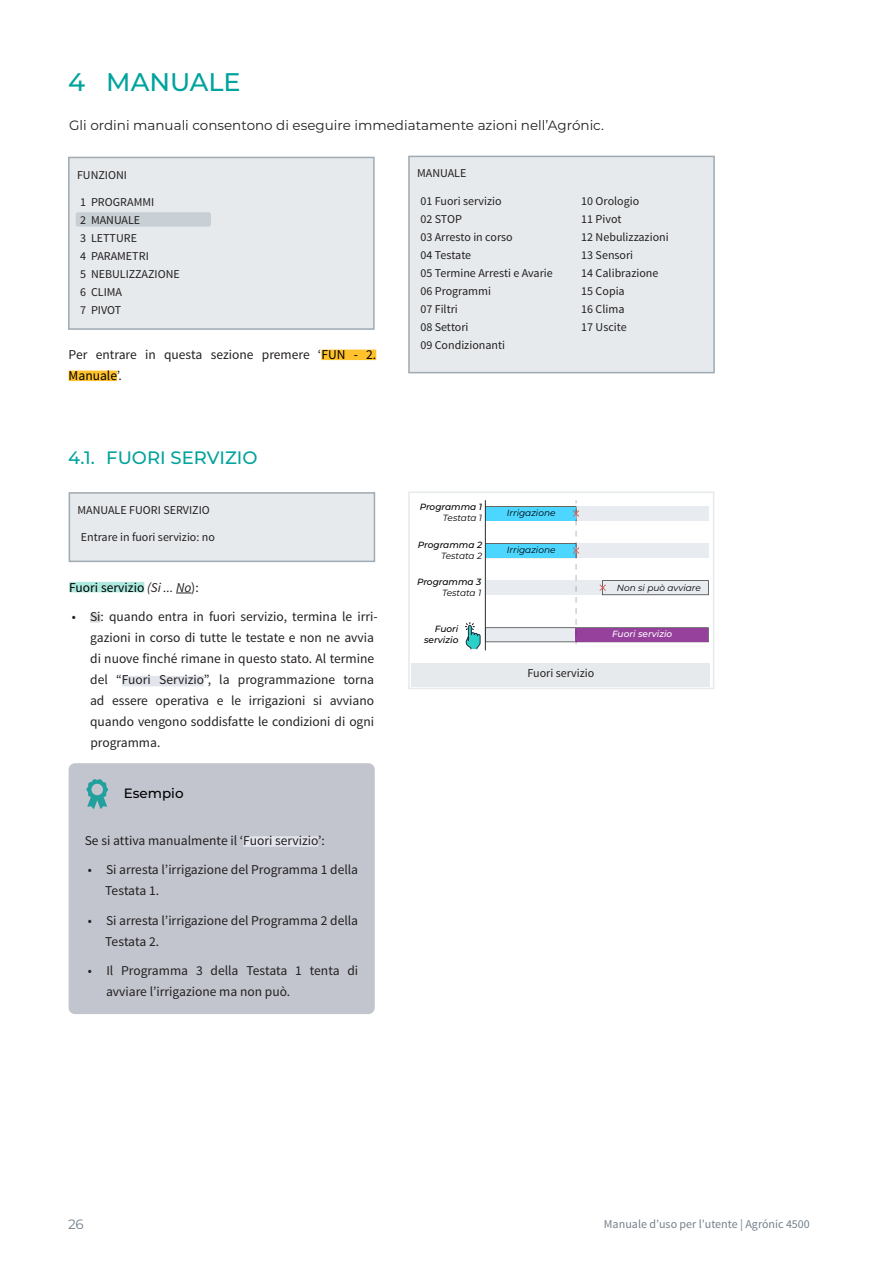
<style>
.page{position:relative;width:893px;height:1263px;background:#fff}
.page>*{position:absolute;margin:0;border:0;box-sizing:border-box;transform-origin:0 0}
.t1{font:500 25.5px "Montserrat";color:#00a39d}
.t2{font:500 18px "Montserrat";color:#00a39d}
.t3{font:13.5px/21px "Source Sans Pro";color:#231f20}
.t4{font:13.5px "Montserrat";color:#231f20}
.t5{font:13.5px "Source Sans Pro";color:#000}
.t6{font:500 13.5px "Montserrat";color:#000}
.t7{font:13.5px "Montserrat";color:#727f8a}
.t8{font:12px/18px "Source Sans Pro";color:#231f20}
.t9{font:12px "Source Sans Pro";color:#727f8a}
.t10{font:italic 9px "Montserrat";color:#000}
.t11{font:italic 500 9px/10.8px "Montserrat";color:#000;text-align:right}
.t12{font:italic 500 9px "Montserrat";color:#fff}
.s1{color:#000}
.s2{font-style:italic;color:#231f20}
.s3{color:#231f20}
</style>
<div class="page">
<div style="left:321px;top:350px;width:55px;height:10px;background:#ffc22c"></div>
<div style="left:69px;top:371px;width:48px;height:10px;background:#ffc22c"></div>
<div style="left:68px;top:157px;width:307px;height:173px;background:#e6eaec;border:2px solid #9faab2"></div>
<div style="left:76px;top:212px;width:135px;height:15px;background:#c9d0d5;border-radius:2px"></div>
<div style="left:408px;top:156px;width:307px;height:217px;background:#e6eaec;border:2px solid #9faab2"></div>
<div style="left:69px;top:582px;width:75px;height:10px;background:#ade9de"></div>
<svg style="left:176px;top:593px;width:15px;height:1px"></svg>
<div style="left:90px;top:614px;width:11px;height:9px;background:#dcdddf"></div>
<div style="left:122px;top:676px;width:82px;height:10px;background:#e3e5ed"></div>
<div style="left:69px;top:492px;width:306px;height:70px;background:#e6eaec;border:2px solid #9faab2"></div>
<div style="left:69px;top:763px;width:306px;height:251px;background:#c2c5ce;border-radius:6px"></div>
<div style="left:243px;top:836px;width:75px;height:11px;background:#e3e5ed"></div>
<svg style="left:86px;top:779px;width:22px;height:30px"></svg>
<div style="left:412px;top:663px;width:298px;height:23px;background:#e6eaec"></div>
<div style="left:408px;top:491px;width:306px;height:198px;border:2px solid #e6eaec"></div>
<hr style="left:485px;top:500px;width:1px;height:150px;background:#2e2b2b">
<svg style="left:465px;top:500px;width:244px;height:149px"></svg>
<h1 class="t1" style="left:68px;top:64px;width:174px">4 MANUALE</h1>
<p class="t4" style="left:69px;top:116px;width:536px">Gli ordini manuali consentono di eseguire immediatamente azioni nell’Agrónic.</p>
<p class="t8" style="left:417px;top:165px;width:51px">MANUALE</p>
<p class="t8" style="left:420px;top:192px;width:134px">01 Fuori servizio<br>02 STOP<br>03 Arresto in corso<br>04 Testate<br>05 Termine Arresti e Avarie<br>06 Programmi<br>07 Filtri<br>08 Settori<br>09 Condizionanti</p>
<p class="t8" style="left:581px;top:192px;width:89px">10 Orologio<br>11 Pivot<br>12 Nebulizzazioni<br>13 Sensori<br>14 Calibrazione<br>15 Copia<br>16 Clima<br>17 Uscite</p>
<p class="t8" style="left:77px;top:166px;width:51px">FUNZIONI</p>
<p class="t8" style="left:80px;top:193px;width:101px">1 PROGRAMMI<br>2 MANUALE<br>3 LETTURE<br>4 PARAMETRI<br>5 NEBULIZZAZIONE<br>6 CLIMA<br>7 PIVOT</p>
<p class="t3" style="left:69px;top:345px;width:309px">Per entrare in questa sezione premere ‘<span class="s1">FUN - 2.<br>Manuale</span>’.</p>
<h2 class="t2" style="left:68px;top:445px;width:191px">4.1. FUORI SERVIZIO</h2>
<p class="t8" style="left:78px;top:501px;width:134px">MANUALE FUORI SERVIZIO</p>
<p class="t8" style="left:81px;top:528px;width:136px">Entrare in fuori servizio: no</p>
<p class="t5" style="left:69px;top:579px;width:131px">Fuori servizio <span class="s2">(Si ... No</span><span class="s3">):</span></p>
<p class="t3" style="left:90px;top:606px;width:289px;text-indent:-18px">• Si: quando entra in fuori servizio, termina le irri&shy;gazioni in corso di tutte le testate e non ne avvia di nuove finché rimane in questo stato. Al termine del “Fuori Servizio”, la programmazione torna ad essere operativa e le irrigazioni si avviano quando vengono soddisfatte le condizioni di ogni programma.</p>
<p class="t6" style="left:124px;top:783px;width:61px">Esempio</p>
<p class="t3" style="left:85px;top:830px;width:242px">Se si attiva manualmente il ‘Fuori servizio’:</p>
<p class="t3" style="left:105px;top:859px;width:254px;text-indent:-17px">• Si arresta l’irrigazione del Programma 1 della<br>Testata 1.</p>
<p class="t3" style="left:105px;top:910px;width:254px;text-indent:-17px">• Si arresta l’irrigazione del Programma 2 della<br>Testata 2.</p>
<p class="t3" style="left:106px;top:960px;width:254px;text-indent:-18px">• Il Programma 3 della Testata 1 tenta di avviare l’irrigazione ma non può.</p>
<p class="t11" style="left:420px;top:501px;width:64px">Programma 1</p>
<p class="t10" style="left:443px;top:511px;width:41px">Testata 1</p>
<p class="t11" style="left:418px;top:539px;width:66px">Programma 2</p>
<p class="t10" style="left:441px;top:550px;width:43px">Testata 2</p>
<p class="t11" style="left:417px;top:576px;width:66px">Programma 3</p>
<p class="t10" style="left:442px;top:586px;width:41px">Testata 1</p>
<p class="t11" style="left:424px;top:623px;width:36px">Fuori servizio</p>
<p class="t10" style="left:507px;top:506px;width:50px">Irrigazione</p>
<p class="t10" style="left:507px;top:544px;width:50px">Irrigazione</p>
<p class="t8" style="left:527px;top:664px;width:68px">Fuori servizio</p>
<p class="t10" style="left:617px;top:581px;width:86px">Non si può avviare</p>
<p class="t12" style="left:612px;top:627px;width:62px">Fuori servizio</p>
<p class="t7" style="left:68px;top:1215px;width:17px">26</p>
<p class="t9" style="left:604px;top:1217px;width:207px">Manuale d’uso per l’utente | Agrónic 4500</p>
</div>
